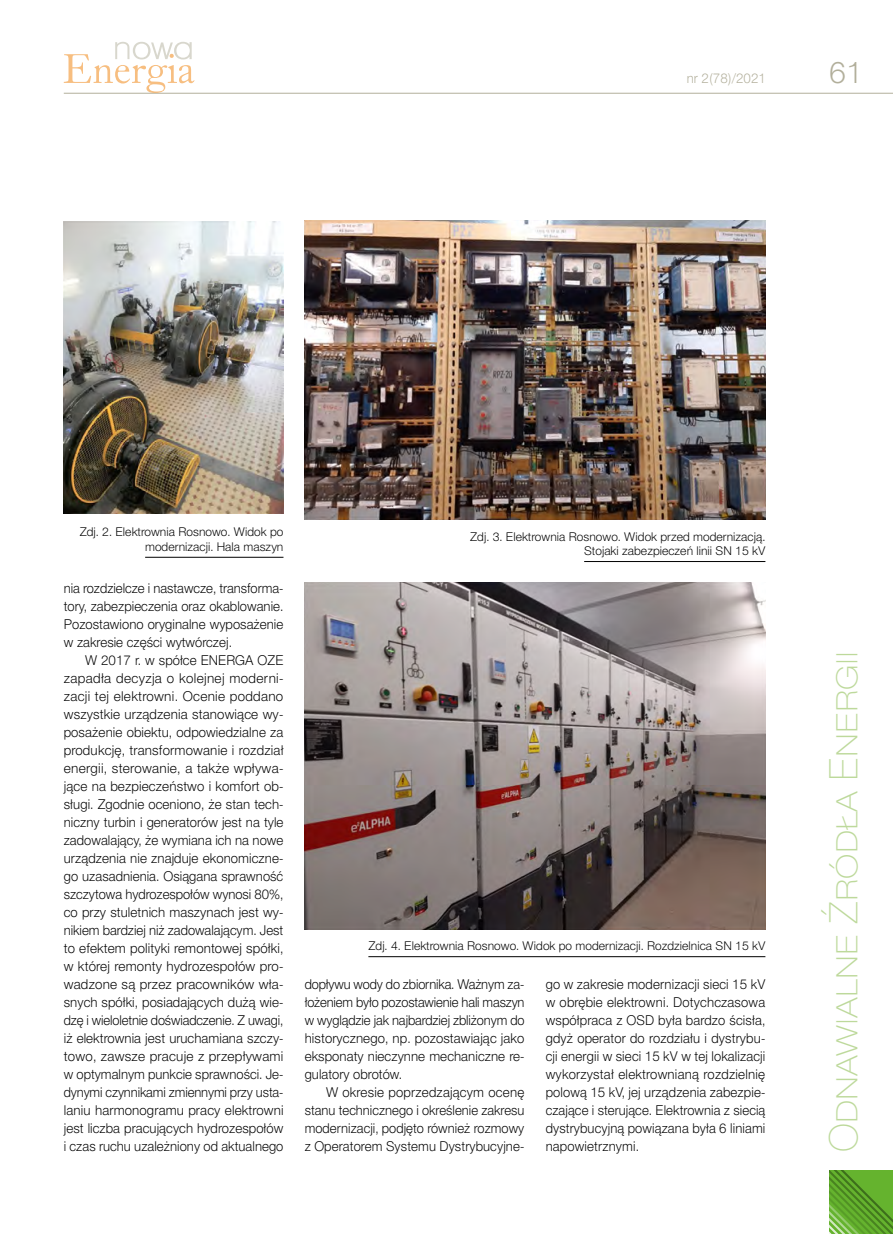
<style>
.page{position:relative;width:893px;height:1234px;background:#fff}
.page>*{position:absolute;margin:0;border:0;box-sizing:border-box;transform-origin:0 0}
.t1{font:39px "Switzer EFN Thin";color:#bdd99b}
.t2{font:30px "Switzer EFN Light";color:#b2af9b}
.t3{font:13.5px/18px "Switzer EFN Light";color:#000;text-align:justify}
.t4{font:13.5px/18px "Switzer EFN Light";color:#000;text-align:justify;scale:.95 1}
.t5{font:13.5px/18px "Switzer EFN Light";color:#000;text-align:justify;scale:.96 1}
.t6{font:13.5px "Switzer EFN Light";color:#b2af9b}
.t7{font:12px/14.4px "Switzer EFN Light";color:#000;text-align:right}
</style>
<div class="page">
<hr style="left:64px;top:93px;width:829px;height:1px;background:#b2af9b">
<svg style="left:64px;top:42px;width:131px;height:51px"></svg>
<svg style="left:829px;top:1170px;width:64px;height:63px"></svg>
<img style="left:64px;top:221px;width:219px;height:292px">
<hr style="left:145px;top:557px;width:138px;height:1px;background:#000">
<img style="left:305px;top:220px;width:460px;height:300px">
<hr style="left:584px;top:561px;width:181px;height:1px;background:#000">
<img style="left:305px;top:583px;width:460px;height:346px">
<hr style="left:368px;top:956px;width:397px;height:1px;background:#000">
<p class="t6" style="left:687px;top:70px;width:81px">nr 2(78)/2021</p>
<h2 class="t2" style="left:829px;top:55px;width:36px">61</h2>
<p class="t7" style="left:80px;top:524px;width:205px">Zdj. 2. Elektrownia Rosnowo. Widok po modernizacji. Hala maszyn</p>
<p class="t7" style="left:470px;top:529px;width:297px">Zdj. 3. Elektrownia Rosnowo. Widok przed modernizacją.<br>Stojaki zabezpieczeń linii SN 15 kV</p>
<p class="t5" style="left:64px;top:578px;width:230px">nia rozdzielcze i nastawcze, transforma&shy;tory, zabezpieczenia oraz okablowanie.<br>Pozostawiono oryginalne wyposażenie w zakresie części wytwórczej.</p>
<p class="t3" style="left:64px;top:650px;width:221px;text-indent:21px">W 2017 r. w spółce ENERGA OZE zapadła decyzja o kolejnej moderni&shy;zacji tej elektrowni. Ocenie poddano wszystkie urządzenia stanowiące wy&shy;posażenie obiektu, odpowiedzialne za produkcję, transformowanie i rozdział energii, sterowanie, a także wpływa&shy;jące na bezpieczeństwo i komfort ob&shy;sługi. Zgodnie oceniono, że stan tech&shy;niczny turbin i generatorów jest na tyle zadowalający, że wymiana ich na nowe urządzenia nie znajduje ekonomiczne&shy;go uzasadnienia. Osiągana sprawność szczytowa hydrozespołów wynosi 80%, co przy stuletnich maszynach jest wy&shy;nikiem bardziej niż zadowalającym. Jest to efektem polityki remontowej spółki, w której remonty hydrozespołów pro&shy;wadzone są przez pracowników wła&shy;snych spółki, posiadających dużą wie&shy;dzę i wieloletnie doświadczenie. Z uwagi, iż elektrownia jest uruchamiana szczy&shy;towo, zawsze pracuje z przepływami w optymalnym punkcie sprawności. Je&shy;dynymi czynnikami zmiennymi przy usta&shy;laniu harmonogramu pracy elektrowni jest liczba pracujących hydrozespołów i czas ruchu uzależniony od aktualnego</p>
<p class="t7" style="left:368px;top:938px;width:398px">Zdj. 4. Elektrownia Rosnowo. Widok po modernizacji. Rozdzielnica SN 15 kV</p>
<p class="t4" style="left:305px;top:974px;width:233px">dopływu wody do zbiornika. Ważnym za&shy;łożeniem było pozostawienie hali maszyn w wyglądzie jak najbardziej zbliżonym do historycznego, np. pozostawiając jako eksponaty nieczynne mechaniczne re&shy;gulatory obrotów.</p>
<p class="t3" style="left:305px;top:1082px;width:221px;text-indent:21px">W okresie poprzedzającym ocenę stanu technicznego i określenie zakresu modernizacji, podjęto również rozmowy z Operatorem Systemu Dystrybucyjne-</p>
<p class="t3" style="left:546px;top:974px;width:221px">go w zakresie modernizacji sieci 15 kV w obrębie elektrowni. Dotychczasowa współpraca z OSD była bardzo ścisła, gdyż operator do rozdziału i dystrybu&shy;cji energii w sieci 15 kV w tej lokalizacji wykorzystał elektrownianą rozdzielnię polową 15 kV, jej urządzenia zabezpie&shy;czające i sterujące. Elektrownia z siecią dystrybucyjną powiązana była 6 liniami napowietrznymi.</p>
<h1 class="t1" style="left:821px;top:1152px;width:503px;rotate:-90deg">Odnawialne Źródła Energii</h1>
</div>
